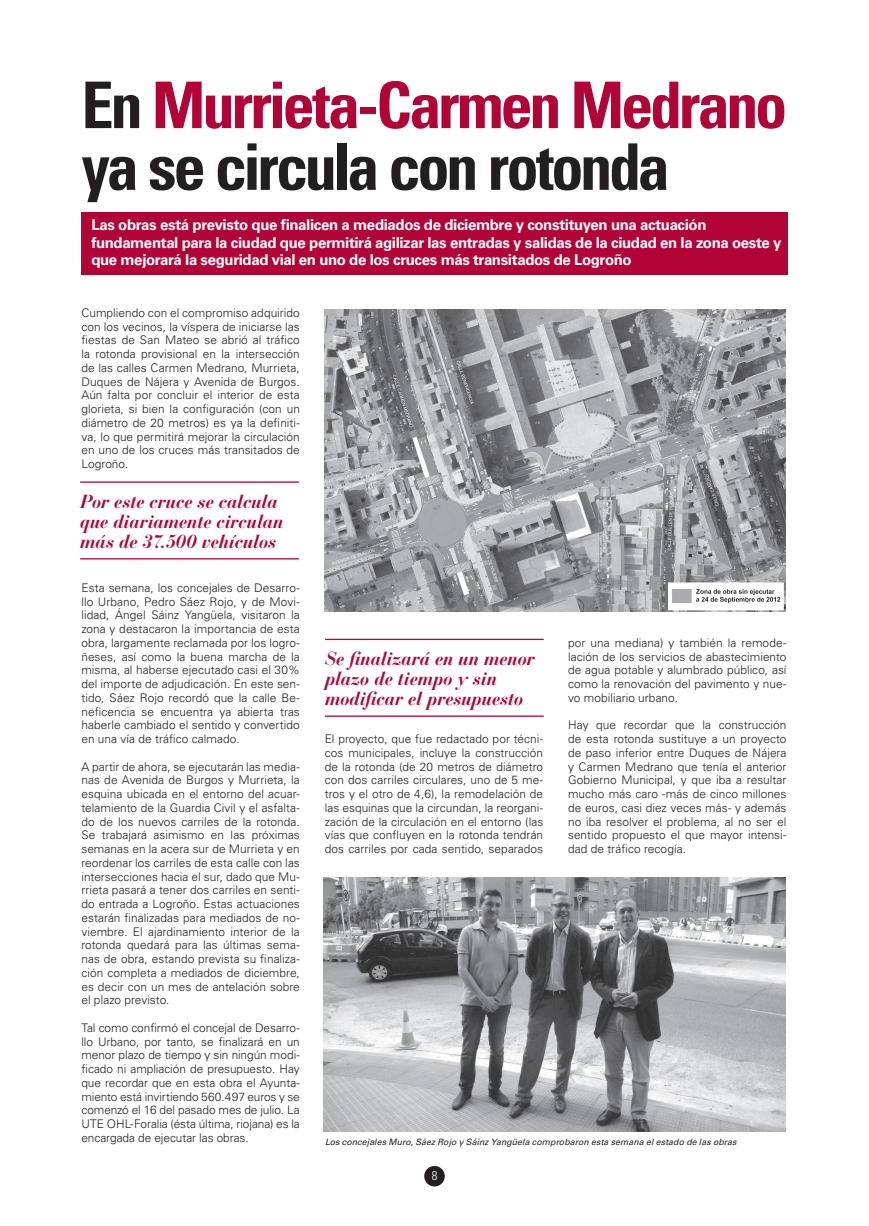
<style>
.page{position:relative;width:869px;height:1226px;background:#fff}
.page>*{position:absolute;margin:0;border:0;box-sizing:border-box;transform-origin:0 0}
.Titulo_3{font:700 condensed 64.38px/61.8px "Univers LT Std";letter-spacing:-.055em;color:#231f20}
._2_destacado{font:italic 700 18.75px/20px "Bauer Bodoni Std";letter-spacing:-.015em;color:#b30437}
._2_entradilla{font:700 15px/17.5px "Univers LT Std";letter-spacing:-.025em;color:#fff}
.t1{font:300 condensed 12.5px "Univers LT Std";color:#fff}
._1_texto{font:300 11.88px/13.8px "Univers LT Std";color:#231f20;text-align:justify}
.pie_de_foto{font:italic 8.75px "Univers LT Std";letter-spacing:.01em;color:#231f20}
.s1{color:#b30437}
</style>
<div class="page">
<div style="left:424px;top:1166px;width:20px;height:20px;background:#231f20;border-radius:50%"></div>
<div style="left:81px;top:212px;width:706px;height:63px;background:#b30437"></div>
<img style="left:324px;top:309px;width:461px;height:302px">
<img style="left:323px;top:878px;width:462px;height:253px">
<hr style="left:80px;top:481px;width:219px;height:2px;background:#b30437">
<hr style="left:80px;top:558px;width:219px;height:1px;background:#b30437">
<hr style="left:325px;top:639px;width:218px;height:1px;background:#b30437">
<hr style="left:325px;top:715px;width:218px;height:2px;background:#b30437">
<p class="Titulo_3" style="left:81px;top:74px;width:707px">En <span class="s1">Murrieta-Carmen Medrano </span>ya se circula con rotonda</p>
<p class="_2_entradilla" style="left:91px;top:216px;width:691px">Las obras está previsto que finalicen a mediados de diciembre y constituyen una actuación fundamental para la ciudad que permitirá agilizar las entradas y salidas de la ciudad en la zona oeste y que mejorará la seguridad vial en uno de los cruces más transitados de Logroño</p>
<p class="_1_texto" style="left:81px;top:306px;width:220px">Cumpliendo con el compromiso adquirido con los vecinos, la víspera de iniciarse las fiestas de San Mateo se abrió al tráfico la rotonda provisional en la intersección de las calles Carmen Medrano, Murrieta, Duques de Nájera y Avenida de Burgos.<br>Aún falta por concluir el interior de esta glorieta, si bien la configuración (con un diámetro de 20 metros) es ya la definiti&shy;va, lo que permitirá mejorar la circulación en uno de los cruces más transitados de Logroño.</p>
<p class="_2_destacado" style="left:80px;top:491px;width:205px">Por este cruce se calcula que diariamente circulan más de 37.500 vehículos</p>
<p class="_1_texto" style="left:81px;top:581px;width:220px">Esta semana, los concejales de Desarro&shy;llo Urbano, Pedro Sáez Rojo, y de Movi&shy;lidad, Ángel Sáinz Yangüela, visitaron la zona y destacaron la importancia de esta obra, largamente reclamada por los logro&shy;ñeses, así como la buena marcha de la misma, al haberse ejecutado casi el 30% del importe de adjudicación. En este sen&shy;tido, Sáez Rojo recordó que la calle Be&shy;neficencia se encuentra ya abierta tras haberle cambiado el sentido y convertido en una vía de tráfico calmado.</p>
<p class="_1_texto" style="left:81px;top:760px;width:220px">A partir de ahora, se ejecutarán las media&shy;nas de Avenida de Burgos y Murrieta, la esquina ubicada en el entorno del acuar&shy;telamiento de la Guardia Civil y el asfalta&shy;do de los nuevos carriles de la rotonda.<br>Se trabajará asimismo en las próximas semanas en la acera sur de Murrieta y en reordenar los carriles de esta calle con las intersecciones hacia el sur, dado que Mu&shy;rrieta pasará a tener dos carriles en senti&shy;do entrada a Logroño. Estas actuaciones estarán finalizadas para mediados de no&shy;viembre. El ajardinamiento interior de la rotonda quedará para las últimas sema&shy;nas de obra, estando prevista su finaliza&shy;ción completa a mediados de diciembre, es decir con un mes de antelación sobre el plazo previsto.</p>
<p class="_1_texto" style="left:81px;top:1021px;width:220px">Tal como confirmó el concejal de Desarro&shy;llo Urbano, por tanto, se finalizará en un menor plazo de tiempo y sin ningún modi&shy;ficado ni ampliación de presupuesto. Hay que recordar que en esta obra el Ayunta&shy;miento está invirtiendo 560.497 euros y se comenzó el 16 del pasado mes de julio. La UTE OHL-Foralia (ésta última, riojana) es la encargada de ejecutar las obras.</p>
<p class="_2_destacado" style="left:325px;top:649px;width:211px">Se finalizará en un menor plazo de tiempo y sin modificar el presupuesto</p>
<p class="_1_texto" style="left:324px;top:732px;width:220px">El proyecto, que fue redactado por técni&shy;cos municipales, incluye la construcción de la rotonda (de 20 metros de diámetro con dos carriles circulares, uno de 5 me&shy;tros y el otro de 4,6), la remodelación de las esquinas que la circundan, la reorgani&shy;zación de la circulación en el entorno (las vías que confluyen en la rotonda tendrán dos carriles por cada sentido, separados</p>
<p class="_1_texto" style="left:568px;top:636px;width:220px">por una mediana) y también la remode&shy;lación de los servicios de abastecimiento de agua potable y alumbrado público, así como la renovación del pavimento y nue&shy;vo mobiliario urbano.</p>
<p class="_1_texto" style="left:568px;top:718px;width:220px">Hay que recordar que la construcción de esta rotonda sustituye a un proyecto de paso inferior entre Duques de Nájera y Carmen Medrano que tenía el anterior Gobierno Municipal, y que iba a resultar mucho más caro -más de cinco millones de euros, casi diez veces más- y además no iba resolver el problema, al no ser el sentido propuesto el que mayor intensi&shy;dad de tráfico recogía.</p>
<p class="pie_de_foto" style="left:325px;top:1137px;width:413px">Los concejales Muro, Sáez Rojo y Sáinz Yangüela comprobaron esta semana el estado de las obras</p>
<p class="t1" style="left:431px;top:1168px;width:7px">8</p>
</div>
